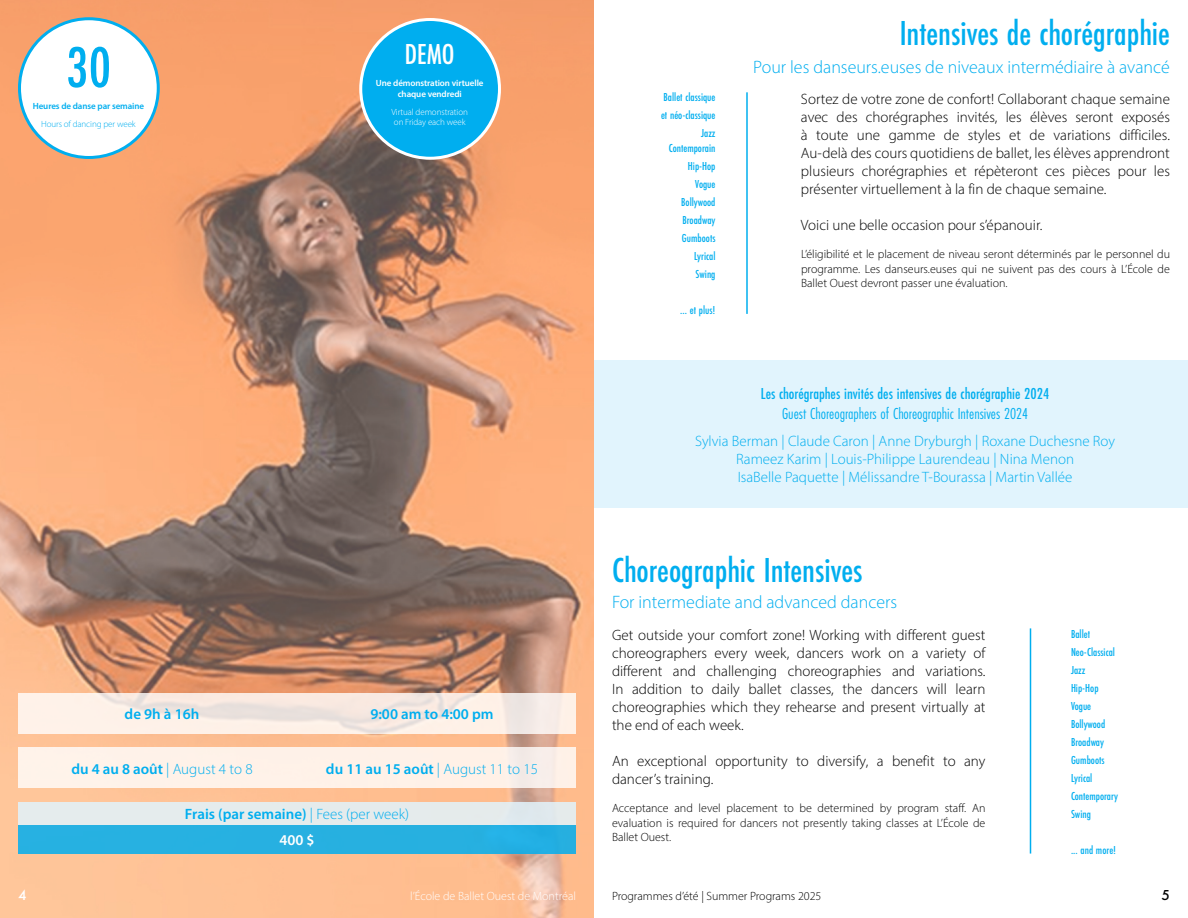
<style>
.page{position:relative;width:1188px;height:918px;background:#fff}
.page>*{position:absolute;margin:0;border:0;box-sizing:border-box;transform-origin:0 0}
.t1{font:500 60px "Futura PT Cond";color:#00aeef}
.t2{font:500 36px "Futura PT Cond";color:#00aeef}
.t3{font:500 30px "Futura PT Cond";color:#fff}
.t4{font:300 18px "Myriad Pro";color:#00aeef}
.t5{font:500 16.5px "Futura PT Cond";color:#00aeef}
.t6{font:16.5px "Futura PT Cond";color:#00aeef}
.t7{font:300 15px/18px "Myriad Pro";color:#000;text-align:justify}
.t8{font:300 15px/18px "Myriad Pro";color:#00aeef;text-align:center}
.t9{font:600 15px/26px "Myriad Pro";color:#00aeef;text-align:center}
.t10{font:500 15px "Futura PT";color:#fff}
.t11{font:500 15px "Futura PT";color:#000}
.t12{font:300 12px/14.4px "Myriad Pro";color:#000;text-align:justify}
.t13{font:500 12px/18px "Futura PT Cond";color:#00aeef;text-align:right}
.t14{font:300 12px "Myriad Pro";color:#fff}
.t15{font:600 9px/10.8px "Myriad Pro";letter-spacing:-.01em;color:#fff;text-align:center}
.t16{font:300 9px/10.8px "Myriad Pro";letter-spacing:-.01em;color:#fff}
.t17{font:600 9px "Myriad Pro";letter-spacing:-.01em;color:#00aeef}
.t18{font:300 9px "Myriad Pro";letter-spacing:-.01em;color:#00aeef}
.s1{font-weight:600}
.s2{font-weight:300}
.s3{color:#fff}
</style>
<div class="page">
<img style="left:0;top:0;width:594px;height:918px">
<div style="left:361px;top:20px;width:139px;height:138px;background:#00aeef;border-radius:50%"></div>
<div style="left:359px;top:18px;width:142px;height:142px;border:3px solid #fff;border-radius:50%"></div>
<div style="left:20px;top:19px;width:138px;height:139px;background:#fff;border-radius:50%"></div>
<div style="left:18px;top:17px;width:142px;height:142px;border:3px solid #00aeef;border-radius:50%"></div>
<svg style="left:18px;top:694px;width:558px;height:40px;fill:#fbede7"></svg>
<div style="left:18px;top:748px;width:558px;height:40px;background:#fef2e8"></div>
<div style="left:18px;top:825px;width:558px;height:29px;background:#27b0e1"></div>
<div style="left:594px;top:361px;width:594px;height:147px;background:#e1f4fd"></div>
<hr style="left:1030px;top:628px;width:1px;height:226px;background:#00aeef">
<hr style="left:746px;top:92px;width:2px;height:222px;background:#00aeef">
<div style="left:18px;top:802px;width:558px;height:23px;background:#e5ecec"></div>
<h1 class="t1" style="left:66px;top:32px;width:47px">30</h1>
<p class="t17" style="left:33px;top:100px;width:113px">Heures de danse par semaine</p>
<p class="t18" style="left:41px;top:118px;width:96px">Hours of dancing per week</p>
<h3 class="t3" style="left:405px;top:37px;width:51px">DEMO</h3>
<p class="t15" style="left:376px;top:77px;width:109px">Une démonstration virtuelle chaque vendredi</p>
<p class="t16" style="left:392px;top:106px;width:78px">Virtual demonstration on Friday each week</p>
<p class="t9" style="left:125px;top:701px;width:76px">de 9h à 16h</p>
<p class="t9" style="left:370px;top:701px;width:125px">9:00 am to 4:00 pm</p>
<p class="t8" style="left:71px;top:759px;width:183px"><span class="s1">du 4 au 8 août</span> | August 4 to 8</p>
<p class="t8" style="left:326px;top:759px;width:214px"><span class="s1">du 11 au 15 août</span> | August 11 to 15</p>
<p class="t9" style="left:185px;top:801px;width:226px">Frais (par semaine) <span class="s2">| Fees (per week)<br></span><span class="s3">400 $</span></p>
<h2 class="t2" style="left:900px;top:12px;width:272px">Intensives de chorégraphie</h2>
<p class="t13" style="left:661px;top:88px;width:56px">Ballet classique et néo-classique<br>Jazz</p>
<p class="t13" style="left:669px;top:139px;width:48px">Contemporain<br>Hip-Hop<br>Vogue<br>Bollywood<br>Broadway<br>Gumboots<br>Lyrical<br>Swing</p>
<p class="t13" style="left:680px;top:301px;width:37px">... et plus!</p>
<p class="t4" style="left:753px;top:56px;width:418px">Pour les danseurs.euses de niveaux intermédiaire à avancé</p>
<p class="t7" style="left:801px;top:89px;width:371px">Sortez de votre zone de confort! Collaborant chaque semaine avec des chorégraphes invités, les élèves seront exposés à toute une gamme de styles et de variations difficiles.<br>Au-delà des cours quotidiens de ballet, les élèves apprendront plusieurs chorégraphies et répèteront ces pièces pour les présenter virtuellement à la fin de chaque semaine.</p>
<p class="t7" style="left:801px;top:215px;width:243px">Voici une belle occasion pour s’épanouir.</p>
<p class="t12" style="left:801px;top:247px;width:371px">L’éligibilité et le placement de niveau seront déterminés par le personnel du programme. Les danseurs.euses qui ne suivent pas des cours à L’École de Ballet Ouest devront passer une évaluation.</p>
<p class="t5" style="left:761px;top:384px;width:290px">Les chorégraphes invités des intensives de chorégraphie 2024</p>
<p class="t6" style="left:782px;top:404px;width:247px">Guest Choreographers of Choreographic Intensives 2024</p>
<p class="t8" style="left:695px;top:432px;width:422px">Sylvia Berman | Claude Caron | Anne Dryburgh | Roxane Duchesne Roy<br>Rameez Karim | Louis-Philippe Laurendeau | Nina Menon<br>IsaBelle Paquette | Mélissandre T-Bourassa | Martin Vallée</p>
<h2 class="t2" style="left:612px;top:548px;width:252px">Choreographic Intensives</h2>
<p class="t4" style="left:612px;top:591px;width:287px">For intermediate and advanced dancers</p>
<p class="t7" style="left:612px;top:626px;width:375px">Get outside your comfort zone! Working with different guest choreographers every week, dancers work on a variety of different and challenging choreographies and variations.<br>In addition to daily ballet classes, the dancers will learn choreographies which they rehearse and present virtually at the end of each week.</p>
<p class="t7" style="left:612px;top:752px;width:375px">An exceptional opportunity to diversify, a benefit to any dancer’s training.</p>
<p class="t12" style="left:612px;top:801px;width:375px">Acceptance and level placement to be determined by program staff. An evaluation is required for dancers not presently taking classes at L’École de Ballet Ouest.</p>
<p class="t13" style="left:1071px;top:625px;width:49px;text-align:left">Ballet<br>Neo-Classical<br>Jazz<br>Hip-Hop<br>Vogue<br>Bollywood<br>Broadway<br>Gumboots<br>Lyrical<br>Contemporary<br>Swing</p>
<p class="t13" style="left:1071px;top:841px;width:47px">... and more!</p>
<p class="t10" style="left:18px;top:886px;width:10px">4</p>
<p class="t14" style="left:410px;top:889px;width:167px">l’École de Ballet Ouest de Montréal</p>
<p class="t12" style="left:612px;top:889px;width:211px">Programmes d’été | Summer Programs 2025</p>
<p class="t11" style="left:1161px;top:886px;width:10px">5</p>
</div>
